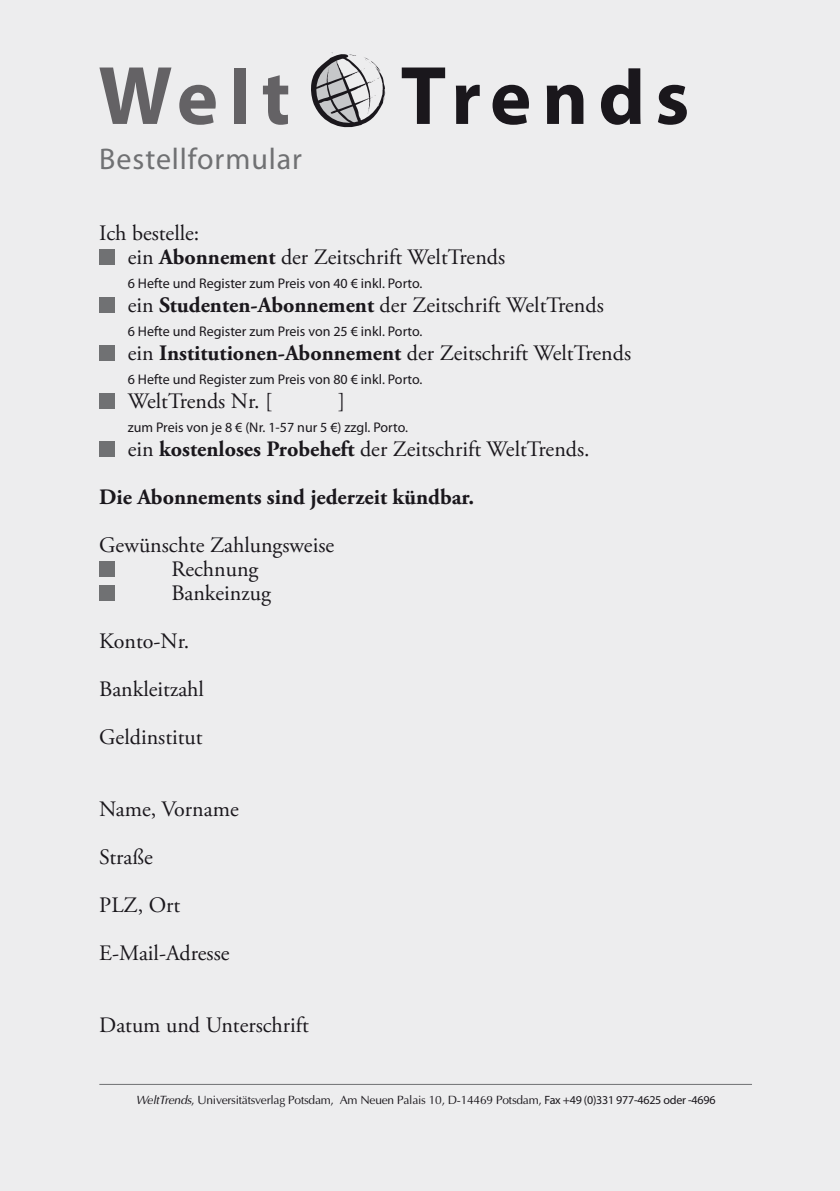
<style>
.page{position:relative;width:840px;height:1191px;background:#fff}
.page>*{position:absolute;margin:0;border:0;box-sizing:border-box;transform-origin:0 0}
.t1{font:30px "Myriad Pro";letter-spacing:.03em;color:#707173}
.t2{font:22px/48px "Adobe Garamond Pro";color:#1a171c}
.t3{font:700 22px/48px "Adobe Garamond Pro";color:#1a171c}
.t4{font:14px "Myriad Pro";color:#1a171c}
.t5{font:12px "Ottawa";letter-spacing:-.02em;color:#1a171c}
.s1{font-weight:700}
.s2{font-weight:400}
.s3{font-style:italic}
.s4{font-family:"Myriad Pro"}
</style>
<div class="page">
<div style="left:0;top:0;width:839px;height:1191px;background:#ededee"></div>
<hr style="left:99px;top:1084px;width:652px;height:1px;background:#707173">
<div style="left:99px;top:249px;width:15px;height:15px;background:#707173"></div>
<div style="left:99px;top:297px;width:15px;height:15px;background:#707173"></div>
<div style="left:99px;top:345px;width:15px;height:15px;background:#707173"></div>
<div style="left:99px;top:393px;width:15px;height:15px;background:#707173"></div>
<div style="left:99px;top:441px;width:15px;height:15px;background:#707173"></div>
<div style="left:99px;top:561px;width:15px;height:15px;background:#707173"></div>
<div style="left:99px;top:585px;width:15px;height:15px;background:#707173"></div>
<svg style="left:311px;top:53px;width:74px;height:75px"></svg>
<svg style="left:99px;top:68px;width:72px;height:56px"></svg>
<svg style="left:179px;top:85px;width:37px;height:40px"></svg>
<div style="left:234px;top:68px;width:11px;height:56px;background:#646265"></div>
<svg style="left:263px;top:75px;width:25px;height:50px"></svg>
<svg style="left:401px;top:67px;width:44px;height:57px"></svg>
<svg style="left:455px;top:85px;width:24px;height:39px"></svg>
<svg style="left:492px;top:85px;width:36px;height:40px"></svg>
<svg style="left:546px;top:85px;width:37px;height:39px"></svg>
<svg style="left:601px;top:68px;width:39px;height:57px"></svg>
<svg style="left:658px;top:85px;width:28px;height:40px"></svg>
<h1 class="t1" style="left:99px;top:141px;width:204px">Bestellformular</h1>
<p class="t2" style="left:128px;top:222px;width:379px;line-height:24px;text-indent:-28px">Ich bestelle:<br>ein <span class="s1">Abonnement</span> der Zeitschrift WeltTrends</p>
<p class="t4" style="left:128px;top:275px;width:296px">6 Hefte und Register zum Preis von 40 € inkl. Porto.</p>
<p class="t2" style="left:128px;top:282px;width:477px">ein <span class="s1">Studenten-Abonnement</span> der Zeitschrift WeltTrends</p>
<p class="t4" style="left:128px;top:323px;width:296px">6 Hefte und Register zum Preis von 25 € inkl. Porto.</p>
<p class="t2" style="left:128px;top:330px;width:504px">ein <span class="s1">Institutionen-Abonnement</span> der Zeitschrift WeltTrends</p>
<p class="t4" style="left:128px;top:371px;width:296px">6 Hefte und Register zum Preis von 80 € inkl. Porto.</p>
<p class="t2" style="left:128px;top:378px;width:146px">WeltTrends Nr. [</p>
<p class="t2" style="left:338px;top:378px;width:9px">]</p>
<p class="t4" style="left:128px;top:419px;width:281px">zum Preis von je 8 € (Nr. 1-57 nur 5 €) zzgl. Porto.</p>
<p class="t3" style="left:99px;top:425px;width:491px;text-indent:28px"><span class="s2">ein</span> kostenloses Probeheft <span class="s2">der Zeitschrift WeltTrends.<br></span>Die Abonnements sind jederzeit kündbar.</p>
<p class="t2" style="left:99px;top:534px;width:236px;line-height:24px;text-align:center">Gewünschte Zahlungsweise<br>Rechnung<br>Bankeinzug</p>
<p class="t2" style="left:99px;top:618px;width:106px">Konto-Nr.<br>Bankleitzahl<br>Geldinstitut</p>
<p class="t2" style="left:99px;top:786px;width:141px">Name, Vorname<br>Straße<br>PLZ, Ort<br>E-Mail-Adresse</p>
<p class="t2" style="left:99px;top:1002px;width:211px">Datum und Unterschrift</p>
<p class="t5" style="left:136px;top:1093px;width:581px"><span class="s3">WeltTrends</span>, Universitätsverlag Potsdam, Am Neuen Palais 10, D-14469 Potsdam, <span class="s4">Fax +49 (0)331 977-4625 oder -4696</span></p>
</div>
